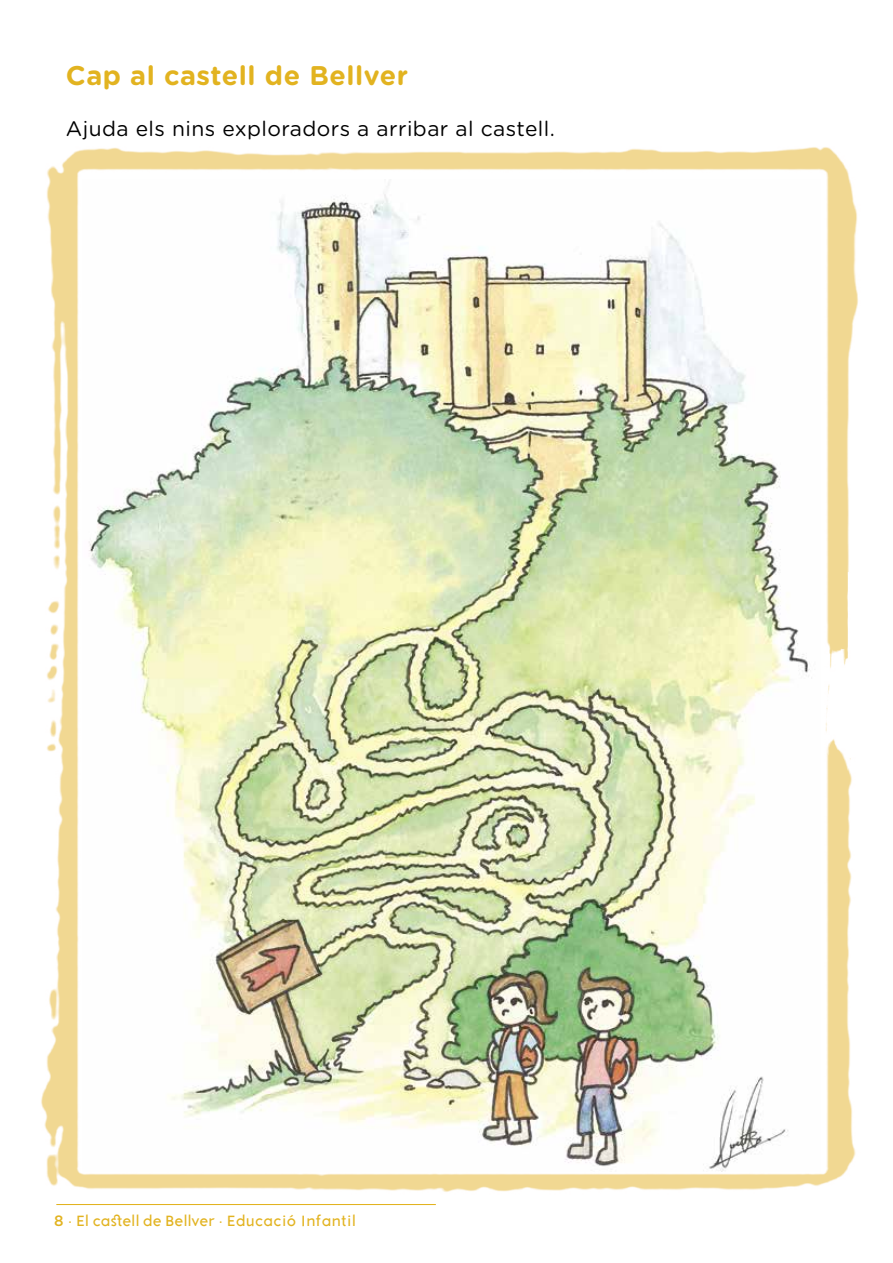
<style>
.page{position:relative;width:893px;height:1263px;background:#fff}
.page>*{position:absolute;margin:0;border:0;box-sizing:border-box;transform-origin:0 0}
.t1{font:700 27px "Gotham Rounded";letter-spacing:.02em;color:#e2b320}
.t2{font:21px "Gotham Rounded";letter-spacing:.02em;color:#000}
.t3{font:15px "Aron Grotesque";letter-spacing:.03em;color:#e2b320}
.s1{font-family:"Gotham Rounded";font-weight:500}
</style>
<div class="page">
<hr style="left:56px;top:1204px;width:380px;height:1px;background:#e2b320">
<img style="left:41px;top:147px;width:817px;height:1045px">
<img style="left:83px;top:179px;width:738px;height:992px">
<p class="t1" style="left:66px;top:56px;width:344px">Cap al castell de Bellver</p>
<p class="t2" style="left:66px;top:114px;width:491px">Ajuda els nins exploradors a arribar al castell.</p>
<p class="t3" style="left:54px;top:1212px;width:304px"><span class="s1">8</span> · El castell de Bellver · Educació Infantil</p>
</div>
